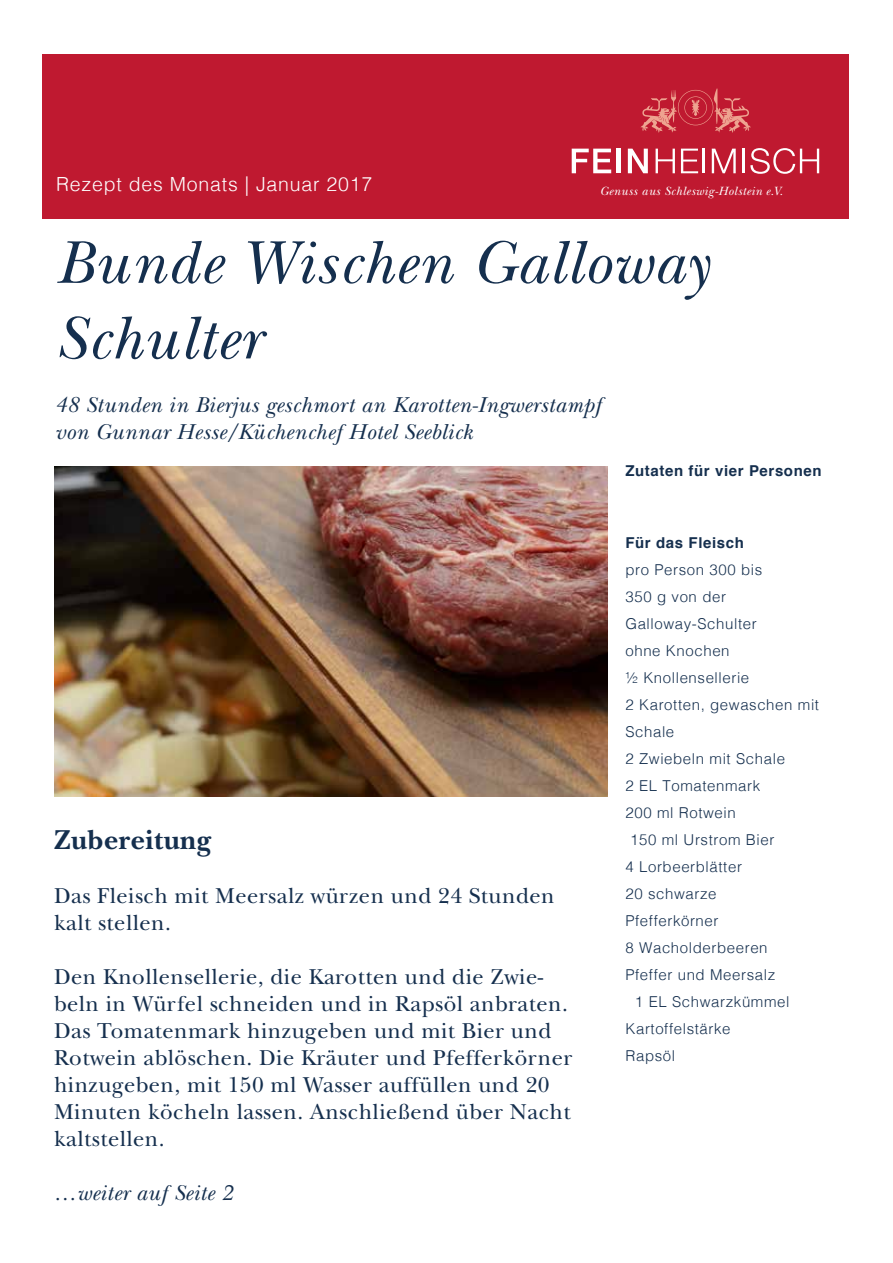
<style>
.page{position:relative;width:893px;height:1263px;background:#fff}
.page>*{position:absolute;margin:0;border:0;box-sizing:border-box;transform-origin:0 0}
.t1{font:italic 63px/75.6px "New Baskerville";letter-spacing:.02em;color:#152f4e}
.t2{font:700 28.5px "New Baskerville";letter-spacing:.02em;color:#152f4e}
.t3{font:22.5px/27px "New Baskerville";letter-spacing:.02em;color:#152f4e}
.t4{font:italic 22.5px/27px "New Baskerville";letter-spacing:.02em;color:#152f4e}
.t5{font:300 19.5px "Helvetica";letter-spacing:.04em;color:#fff}
.t6{font:300 15px "Helvetica";letter-spacing:.04em;color:#152f4e}
.t7{font:700 15px "Helvetica";letter-spacing:.04em;color:#152f4e}
.t8{font:italic 12.45px "New Baskerville";letter-spacing:.04em;color:#fff}
</style>
<div class="page">
<div style="left:42px;top:54px;width:806px;height:165px;background:#bf1930"></div>
<svg style="left:572px;top:149px;width:39px;height:24px"></svg>
<hr style="left:617px;top:149px;width:4px;height:24px;background:#fff">
<svg style="left:628px;top:149px;width:20px;height:24px"></svg>
<svg style="left:656px;top:149px;width:19px;height:24px"></svg>
<svg style="left:681px;top:149px;width:17px;height:24px"></svg>
<hr style="left:703px;top:149px;width:2px;height:24px;background:#fff">
<svg style="left:712px;top:149px;width:24px;height:24px"></svg>
<hr style="left:742px;top:149px;width:3px;height:24px;background:#fff">
<svg style="left:750px;top:148px;width:69px;height:26px"></svg>
<svg style="left:641px;top:88px;width:110px;height:45px"></svg>
<img style="left:54px;top:466px;width:554px;height:331px">
<p class="t5" style="left:56px;top:167px;width:318px">Rezept des Monats | Januar 2017</p>
<p class="t8" style="left:600px;top:184px;width:185px">Genuss aus Schleswig-Holstein e.V.</p>
<h1 class="t1" style="left:55px;top:225px;width:656px">Bunde Wischen Galloway<br>Schulter</h1>
<p class="t4" style="left:55px;top:392px;width:547px">48 Stunden in Bierjus geschmort an Karotten-Ingwerstampf von Gunnar Hesse/Küchenchef Hotel Seeblick</p>
<p class="t2" style="left:54px;top:823px;width:159px">Zubereitung</p>
<p class="t3" style="left:54px;top:882px;width:502px">Das Fleisch mit Meersalz würzen und 24 Stunden kalt stellen.</p>
<p class="t3" style="left:54px;top:963px;width:520px">Den Knollensellerie, die Karotten und die Zwie&shy;beln in Würfel schneiden und in Rapsöl anbraten.<br>Das Tomatenmark hinzugeben und mit Bier und Rotwein ablöschen. Die Kräuter und Pfefferkörner hinzugeben, mit 150 ml Wasser auffüllen und 20<br>Minuten köcheln lassen. Anschließend über Nacht kaltstellen.</p>
<p class="t4" style="left:54px;top:1179px;width:180px">…weiter auf Seite 2</p>
<p class="t7" style="left:625px;top:459px;width:198px">Zutaten für vier Personen</p>
<p class="t7" style="left:625px;top:531px;width:120px">Für das Fleisch</p>
<p class="t6" style="left:625px;top:557px;width:138px">pro Person 300 bis</p>
<p class="t6" style="left:625px;top:584px;width:102px">350 g von der</p>
<p class="t6" style="left:625px;top:611px;width:133px">Galloway-Schulter</p>
<p class="t6" style="left:625px;top:638px;width:106px">ohne Knochen</p>
<p class="t6" style="left:625px;top:665px;width:125px">½ Knollensellerie</p>
<p class="t6" style="left:625px;top:692px;width:195px">2 Karotten, gewaschen mit</p>
<p class="t6" style="left:625px;top:719px;width:50px">Schale</p>
<p class="t6" style="left:625px;top:746px;width:161px">2 Zwiebeln mit Schale</p>
<p class="t6" style="left:625px;top:773px;width:136px">2 EL Tomatenmark</p>
<p class="t6" style="left:625px;top:800px;width:112px">200 ml Rotwein</p>
<p class="t6" style="left:630px;top:827px;width:146px">150 ml Urstrom Bier</p>
<p class="t6" style="left:625px;top:854px;width:118px">4 Lorbeerblätter</p>
<p class="t6" style="left:625px;top:881px;width:93px">20 schwarze</p>
<p class="t6" style="left:625px;top:908px;width:95px">Pfefferkörner</p>
<p class="t6" style="left:625px;top:935px;width:144px">8 Wacholderbeeren</p>
<p class="t6" style="left:625px;top:962px;width:151px">Pfeffer und Meersalz</p>
<p class="t6" style="left:635px;top:989px;width:156px">1 EL Schwarzkümmel</p>
<p class="t6" style="left:625px;top:1016px;width:107px">Kartoffelstärke</p>
<p class="t6" style="left:625px;top:1043px;width:51px">Rapsöl</p>
</div>
